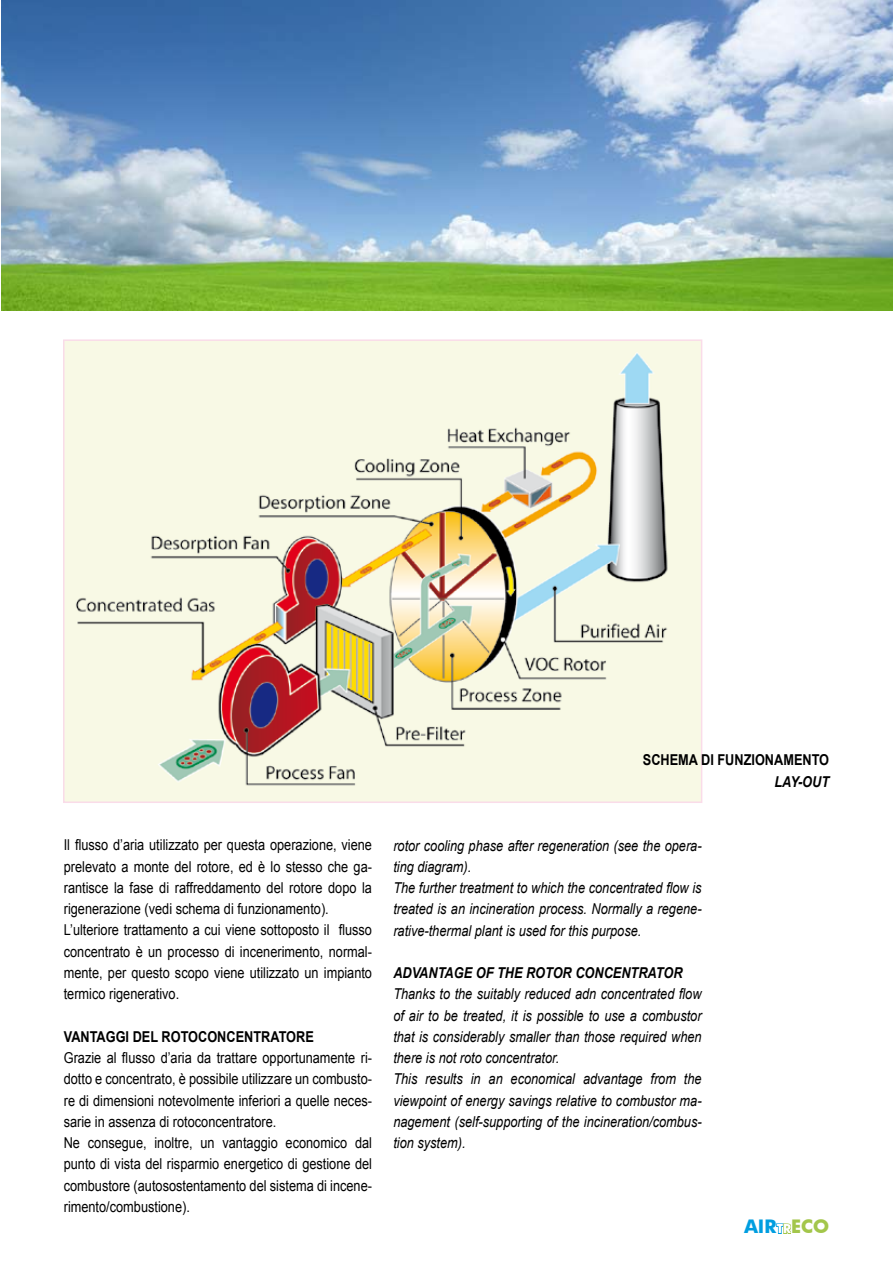
<style>
.page{position:relative;width:893px;height:1263px;background:#fff}
.page>*{position:absolute;margin:0;border:0;box-sizing:border-box;transform-origin:0 0}
.t1{font:700 18px "Futura";letter-spacing:.005em;color:#009ee0}
.t2{font:15px/21.3px "Arial";color:#000;scale:.85 1}
.t3{font:italic 15px/21.3px "Arial";color:#000;scale:.85 1}
.t4{font:700 15px "Arial";color:#000;scale:.85 1}
.t5{font:italic 700 15px "Arial";color:#000;scale:.85 1}
.s1{font-size:12px;color:#fff}
.s2{color:#a3c64b}
</style>
<div class="page">
<svg style="left:776px;top:1223px;width:15px;height:11px"></svg>
<img style="left:1px;top:0;width:892px;height:311px">
<img style="left:66px;top:342px;width:633px;height:458px">
<div style="left:63px;top:339px;width:639px;height:464px;border:2px solid #fadce9"></div>
<p class="t2" style="left:64px;top:835px;width:364px">Il flusso d’aria utilizzato per questa operazione, viene prelevato a monte del rotore, ed è lo stesso che ga&shy;rantisce la fase di raffreddamento del rotore dopo la rigenerazione (vedi schema di funzionamento).<br>L’ulteriore trattamento a cui viene sottoposto il flusso concentrato è un processo di incenerimento, normal&shy;mente, per questo scopo viene utilizzato un impianto termico rigenerativo.</p>
<p class="t4" style="left:64px;top:1026px;width:296px">VANTAGGI DEL ROTOCONCENTRATORE</p>
<p class="t2" style="left:64px;top:1047px;width:364px">Grazie al flusso d’aria da trattare opportunamente ri&shy;dotto e concentrato, è possibile utilizzare un combusto&shy;re di dimensioni notevolmente inferiori a quelle neces&shy;sarie in assenza di rotoconcentratore.<br>Ne consegue, inoltre, un vantaggio economico dal punto di vista del risparmio energetico di gestione del combustore (autosostentamento del sistema di incene&shy;rimento/combustione).</p>
<p class="t4" style="left:643px;top:750px;width:221px">SCHEMA DI FUNZIONAMENTO</p>
<p class="t5" style="left:774px;top:771px;width:66px">LAY-OUT</p>
<p class="t3" style="left:393px;top:835px;width:364px">rotor cooling phase after regeneration (see the opera&shy;ting diagram).<br>The further treatment to which the concentrated flow is treated is an incineration process. Normally a regene&shy;rative-thermal plant is used for this purpose.</p>
<p class="t5" style="left:393px;top:963px;width:342px">ADVANTAGE OF THE ROTOR CONCENTRATOR</p>
<p class="t3" style="left:393px;top:983px;width:364px">Thanks to the suitably reduced adn concentrated flow of air to be treated, it is possible to use a combustor that is considerably smaller than those required when there is not roto concentrator.<br>This results in an economical advantage from the viewpoint of energy savings relative to combustor ma&shy;nagement (self-supporting of the incineration/combus&shy;tion system).</p>
<p class="t1" style="left:744px;top:1214px;width:86px">AIR<span class="s1">TR</span><span class="s2">ECO</span></p>
</div>
